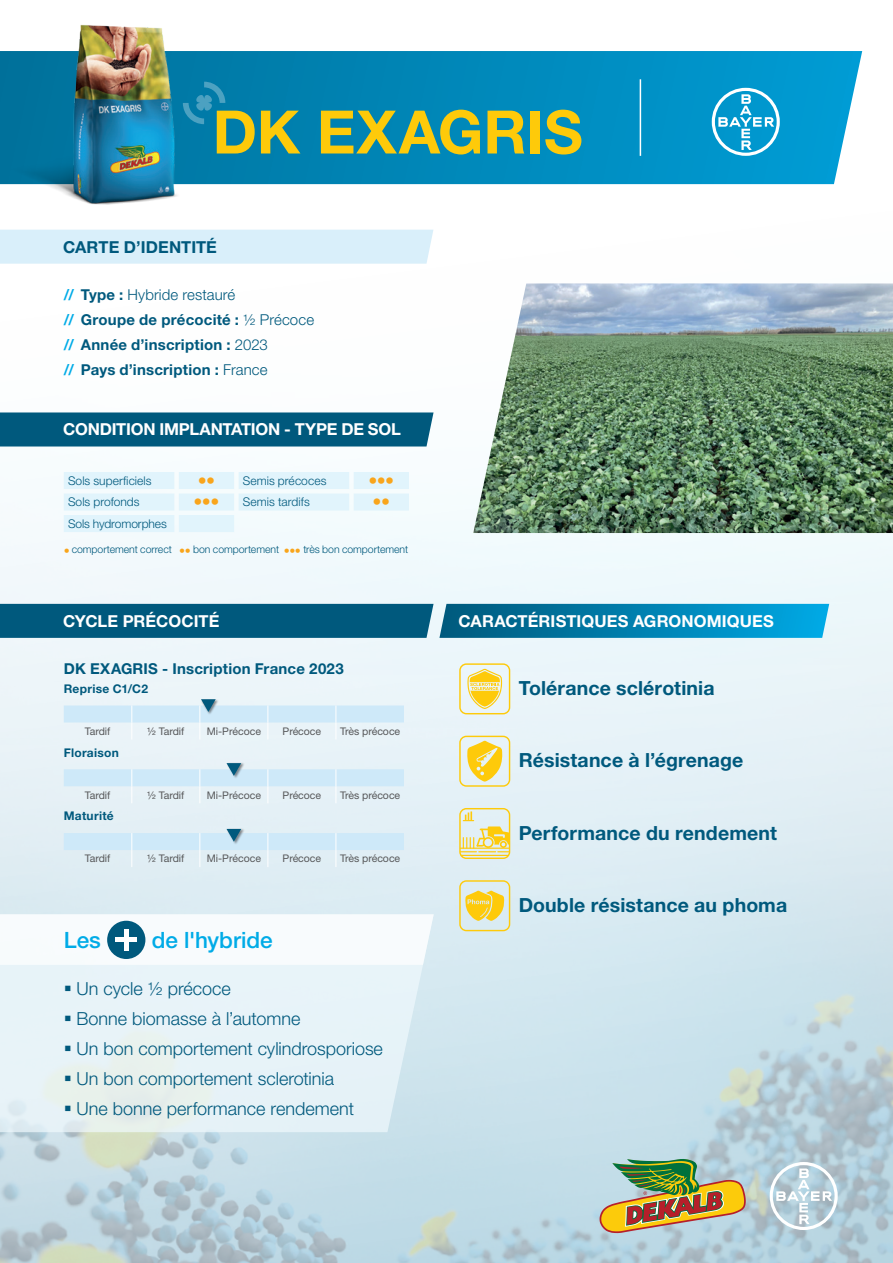
<style>
.page{position:relative;width:893px;height:1263px;background:#fff}
.page>*{position:absolute;margin:0;border:0;box-sizing:border-box;transform-origin:0 0}
.t1{font:700 60px "Helvetica Neue LT Std";color:#feca0a}
.t2{font:500 22.5px "Helvetica Neue LT Pro";color:#00abe7}
.t3{font:700 19.5px "Helvetica Neue LT Std";letter-spacing:.005em;color:#00597d}
.t4{font:300 18px/30.2px "Helvetica Neue LT Pro";color:#00597d}
.t5{font:500 condensed 18px "Helvetica Neue LT Pro";color:#f9a51b}
.t6{font:700 16.5px "Helvetica Neue LT Std";color:#fff}
.t7{font:700 16.5px "Helvetica Neue LT Std";color:#00597d}
.t8{font:700 15px/25px "Helvetica Neue LT Std";letter-spacing:.015em;color:#00597d}
.t9{font:300 15px "Helvetica Neue LT Pro";letter-spacing:.005em;color:#00597d}
.t10{font:300 12px "Helvetica Neue LT Pro";letter-spacing:.005em;color:#00597d}
.t11{font:700 12px "Helvetica Neue LT Std";letter-spacing:.02em;color:#00597d}
.t12{font:10.5px "Helvetica Neue LT Std";color:#57585a}
.t13{font:300 10.5px "Helvetica Neue LT Pro";letter-spacing:-.005em;color:#00597d}
.s1{font-family:"Helvetica Neue LT Std";font-weight:700;color:#00abe7}
.s2{font-family:"Helvetica Neue LT Std";font-weight:700}
.s3{color:#00abe7}
.s4{font-family:"Helvetica Neue LT Pro";font-weight:300}
.s5{font-weight:500;font-stretch:condensed;font-size:12px;color:#f9a51b}
</style>
<div class="page">
<svg style="left:770px;top:1162px;width:68px;height:68px"></svg>
<svg style="left:600px;top:1159px;width:146px;height:74px;background:#a9a472"></svg>
<div style="left:0;top:230px;width:434px;height:34px;background:#d9effa"></div>
<svg style="left:459px;top:663px;width:51px;height:51px;background:#f1e49d"></svg>
<svg style="left:459px;top:736px;width:51px;height:51px;background:#f0e08d"></svg>
<svg style="left:459px;top:808px;width:51px;height:51px;background:#eae2a5"></svg>
<svg style="left:459px;top:880px;width:51px;height:51px;background:#e9dd92"></svg>
<svg style="left:64px;top:705px;width:340px;height:145px;background:#deeef7"></svg>
<svg style="left:131px;top:705px;width:1px;height:34px"></svg>
<svg style="left:267px;top:705px;width:1px;height:34px"></svg>
<svg style="left:336px;top:705px;width:1px;height:34px"></svg>
<svg style="left:131px;top:769px;width:1px;height:34px"></svg>
<svg style="left:199px;top:769px;width:1px;height:34px"></svg>
<svg style="left:267px;top:769px;width:1px;height:34px"></svg>
<svg style="left:336px;top:769px;width:1px;height:34px"></svg>
<svg style="left:131px;top:833px;width:1px;height:34px"></svg>
<svg style="left:199px;top:833px;width:1px;height:34px"></svg>
<svg style="left:267px;top:833px;width:1px;height:34px"></svg>
<svg style="left:336px;top:833px;width:1px;height:34px"></svg>
<div style="left:200px;top:699px;width:19px;height:16px;background:#231f20;opacity:.5"></div>
<svg style="left:199px;top:699px;width:17px;height:40px"></svg>
<div style="left:226px;top:763px;width:19px;height:16px;background:#231f20;opacity:.5"></div>
<svg style="left:226px;top:763px;width:15px;height:13px"></svg>
<div style="left:226px;top:828px;width:19px;height:17px;background:#231f20;opacity:.5"></div>
<svg style="left:226px;top:829px;width:15px;height:13px"></svg>
<svg style="left:0;top:604px;width:829px;height:34px;background:#056e97"></svg>
<svg style="left:0;top:965px;width:434px;height:167px;background:#e5f1f5"></svg>
<svg style="left:0;top:914px;width:434px;height:51px"></svg>
<div style="left:107px;top:921px;width:38px;height:38px;background:#00597d;border-radius:50%"></div>
<hr style="left:124px;top:929px;width:4px;height:21px;background:#fff">
<hr style="left:116px;top:938px;width:21px;height:4px;background:#fff">
<svg style="left:217px;top:51px;width:645px;height:133px;background:#058dbe"></svg>
<svg style="left:217px;top:82px;width:8px;height:42px"></svg>
<hr style="left:640px;top:79px;width:1px;height:77px;background:#fff">
<img style="left:0;top:24px;width:217px;height:181px">
<div style="left:0;top:412px;width:434px;height:34px;background:#00597d"></div>
<svg style="left:64px;top:472px;width:345px;height:60px"></svg>
<img style="left:473px;top:283px;width:420px;height:250px">
<svg style="left:712px;top:88px;width:68px;height:68px"></svg>
<svg style="left:65px;top:985px;width:6px;height:6px"></svg>
<svg style="left:65px;top:1015px;width:6px;height:6px"></svg>
<svg style="left:65px;top:1046px;width:6px;height:5px"></svg>
<svg style="left:65px;top:1076px;width:6px;height:5px"></svg>
<svg style="left:65px;top:1106px;width:6px;height:5px"></svg>
<h1 class="t1" style="left:213px;top:95px;width:372px">DK EXAGRIS</h1>
<p class="t7" style="left:63px;top:236px;width:155px">CARTE D’IDENTITÉ</p>
<p class="t9" style="left:64px;top:285px;width:173px"><span class="s1">//</span> <span class="s2">Type :</span> Hybride restauré</p>
<p class="t8" style="left:64px;top:307px;width:252px"><span class="s3">//</span> Groupe de précocité : <span class="s4">½ Précoce </span><span class="s3">//</span> Année d’inscription : <span class="s4">2023<br></span><span class="s3">//</span> Pays d’inscription : <span class="s4">France</span></p>
<p class="t6" style="left:63px;top:419px;width:339px">CONDITION IMPLANTATION - TYPE DE SOL</p>
<p class="t10" style="left:68px;top:473px;width:85px">Sols superficiels</p>
<p class="t5" style="left:198px;top:470px;width:19px">••</p>
<p class="t10" style="left:243px;top:473px;width:85px">Semis précoces</p>
<p class="t5" style="left:368px;top:470px;width:27px">•••</p>
<p class="t10" style="left:68px;top:495px;width:73px">Sols profonds</p>
<p class="t5" style="left:194px;top:491px;width:27px">•••</p>
<p class="t10" style="left:243px;top:495px;width:68px">Semis tardifs</p>
<p class="t5" style="left:373px;top:491px;width:19px">••</p>
<p class="t10" style="left:68px;top:516px;width:100px">Sols hydromorphes</p>
<p class="t13" style="left:64px;top:543px;width:346px"><span class="s5">•</span> comportement correct <span class="s5">••</span> bon comportement <span class="s5">•••</span> très bon comportement</p>
<p class="t6" style="left:63px;top:611px;width:158px">CYCLE PRÉCOCITÉ</p>
<p class="t6" style="left:459px;top:611px;width:317px">CARACTÉRISTIQUES AGRONOMIQUES</p>
<p class="t8" style="left:64px;top:656px;width:281px">DK EXAGRIS - Inscription France 2023</p>
<p class="t11" style="left:64px;top:681px;width:86px">Reprise C1/C2</p>
<p class="t12" style="left:85px;top:725px;width:27px">Tardif</p>
<p class="t12" style="left:147px;top:725px;width:39px">½ Tardif</p>
<p class="t12" style="left:207px;top:725px;width:56px">Mi-Précoce</p>
<p class="t12" style="left:283px;top:725px;width:40px">Précoce</p>
<p class="t12" style="left:340px;top:725px;width:62px">Très précoce</p>
<p class="t11" style="left:64px;top:745px;width:57px">Floraison</p>
<p class="t12" style="left:85px;top:788px;width:27px">Tardif</p>
<p class="t12" style="left:147px;top:788px;width:39px">½ Tardif</p>
<p class="t12" style="left:207px;top:788px;width:56px">Mi-Précoce</p>
<p class="t12" style="left:283px;top:788px;width:40px">Précoce</p>
<p class="t12" style="left:340px;top:788px;width:62px">Très précoce</p>
<p class="t11" style="left:64px;top:809px;width:51px">Maturité</p>
<p class="t12" style="left:85px;top:852px;width:27px">Tardif</p>
<p class="t12" style="left:147px;top:852px;width:39px">½ Tardif</p>
<p class="t12" style="left:207px;top:852px;width:56px">Mi-Précoce</p>
<p class="t12" style="left:283px;top:852px;width:40px">Précoce</p>
<p class="t12" style="left:340px;top:852px;width:62px">Très précoce</p>
<p class="t2" style="left:64px;top:926px;width:39px">Les</p>
<p class="t2" style="left:152px;top:926px;width:123px">de l'hybride</p>
<p class="t4" style="left:77px;top:973px;width:308px">Un cycle ½ précoce<br>Bonne biomasse à l’automne<br>Un bon comportement cylindrosporiose<br>Un bon comportement sclerotinia<br>Une bonne performance rendement</p>
<p class="t3" style="left:519px;top:676px;width:197px">Tolérance sclérotinia</p>
<p class="t3" style="left:519px;top:748px;width:226px">Résistance à l’égrenage</p>
<p class="t3" style="left:519px;top:821px;width:260px">Performance du rendement</p>
<p class="t3" style="left:519px;top:893px;width:270px">Double résistance au phoma</p>
</div>
